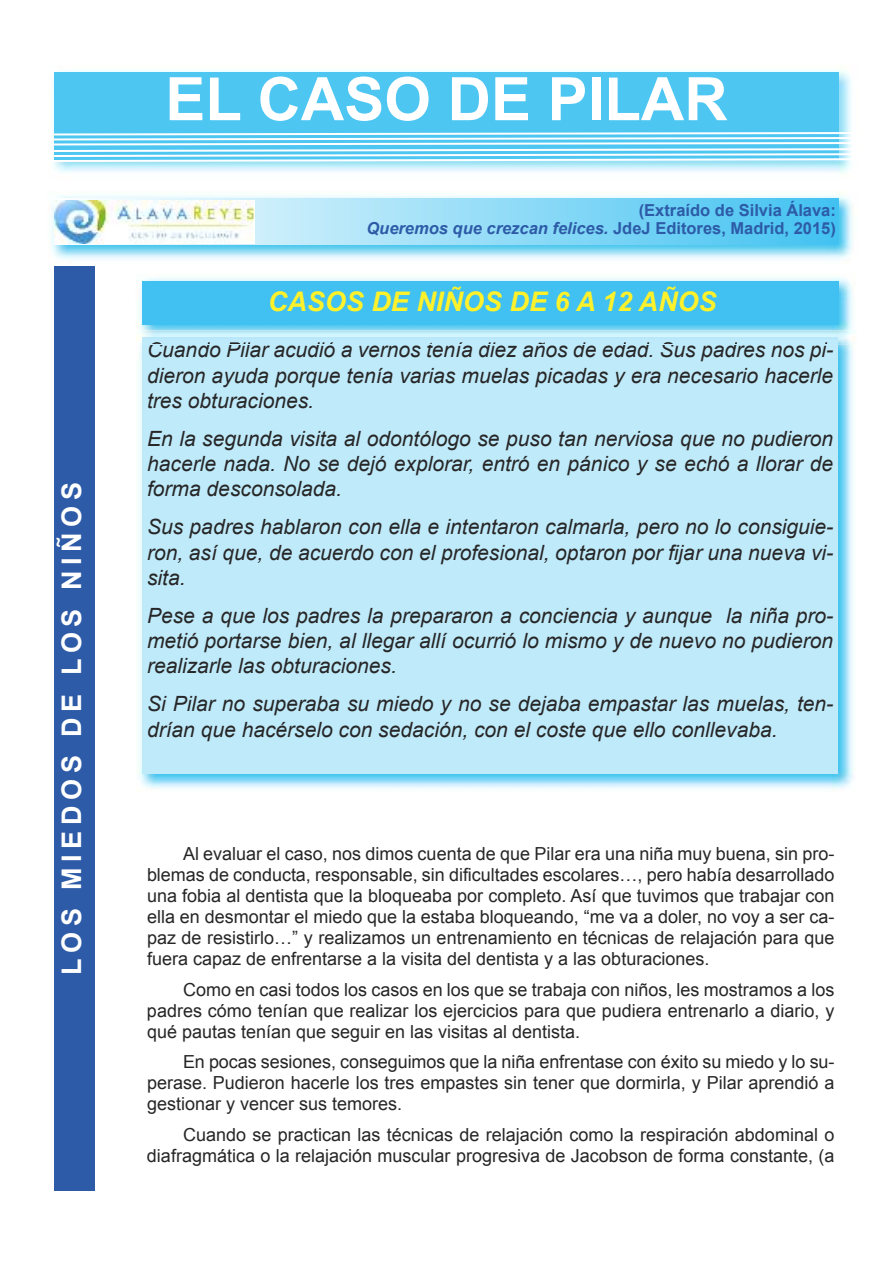
<style>
.page{position:relative;width:893px;height:1263px;background:#fff}
.page>*{position:absolute;margin:0;border:0;box-sizing:border-box;transform-origin:0 0}
.t1{font:700 60px "Arial";color:#fff}
.t2{font:italic 700 27px "Arial";color:#fff12a}
.t3{font:700 27px "Arial";letter-spacing:.205em;color:#fff}
.t4{font:italic 21px/25.2px "Arial";color:#272627;text-align:justify}
.t5{font:18px/21px "Arial";color:#272627;text-align:justify}
.t6{font:700 16.5px/18px "Arial";color:#2d5ba7;text-align:right}
.s1{font-style:italic}
</style>
<div class="page">
<img style="left:138px;top:344px;width:716px;height:445px">
<div style="left:142px;top:338px;width:696px;height:436px;background:#bfeafa"></div>
<img style="left:51px;top:195px;width:802px;height:65px">
<div style="left:54px;top:198px;width:785px;height:47px;background:linear-gradient(to right,#fffef2,#41c3f7)"></div>
<img style="left:52px;top:65px;width:799px;height:109px">
<div style="left:54px;top:72px;width:785px;height:88px;background:#4dc6f2"></div>
<div style="left:54px;top:266px;width:40px;height:925px;background:#2d5ba7"></div>
<svg style="left:52px;top:131px;width:799px;height:32px"></svg>
<img style="left:54px;top:201px;width:200px;height:43px">
<img style="left:136px;top:277px;width:717px;height:54px">
<img style="left:148px;top:338px;width:690px;height:6px">
<img style="left:149px;top:342px;width:92px;height:2px">
<div style="left:142px;top:281px;width:697px;height:43px;background:#40c1f1"></div>
<h2 class="t3" style="left:57px;top:975px;width:494px;rotate:-90deg">LOS MIEDOS DE LOS NIÑOS</h2>
<h1 class="t1" style="left:165px;top:66px;width:564px">EL CASO DE PILAR</h1>
<p class="t6" style="left:366px;top:201px;width:471px">(Extraído de Silvia Álava:<br><span class="s1">Queremos que crezcan felices.</span> JdeJ Editores, Madrid, 2015)</p>
<h2 class="t2" style="left:268px;top:287px;width:450px">CASOS DE NIÑOS DE 6 A 12 AÑOS</h2>
<p class="t4" style="left:147px;top:337px;width:688px">Cuando Pilar acudió a vernos tenía diez años de edad. Sus padres nos pi&shy;dieron ayuda porque tenía varias muelas picadas y era necesario hacerle tres obturaciones.</p>
<p class="t4" style="left:147px;top:426px;width:688px">En la segunda visita al odontólogo se puso tan nerviosa que no pudieron hacerle nada. No se dejó explorar, entró en pánico y se echó a llorar de forma desconsolada.</p>
<p class="t4" style="left:147px;top:514px;width:686px">Sus padres hablaron con ella e intentaron calmarla, pero no lo consiguie&shy;ron, así que, de acuerdo con el profesional, optaron por fijar una nueva vi&shy;sita.</p>
<p class="t4" style="left:147px;top:603px;width:688px">Pese a que los padres la prepararon a conciencia y aunque la niña pro&shy;metió portarse bien, al llegar allí ocurrió lo mismo y de nuevo no pudieron realizarle las obturaciones.</p>
<p class="t4" style="left:147px;top:691px;width:686px">Si Pilar no superaba su miedo y no se dejaba empastar las muelas, ten&shy;drían que hacérselo con sedación, con el coste que ello conllevaba.</p>
<p class="t5" style="left:147px;top:843px;width:689px;text-indent:36px">Al evaluar el caso, nos dimos cuenta de que Pilar era una niña muy buena, sin pro&shy;blemas de conducta, responsable, sin dificultades escolares…, pero había desarrollado una fobia al dentista que la bloqueaba por completo. Así que tuvimos que trabajar con ella en desmontar el miedo que la estaba bloqueando, “me va a doler, no voy a ser ca&shy;paz de resistirlo…” y realizamos un entrenamiento en técnicas de relajación para que fuera capaz de enfrentarse a la visita del dentista y a las obturaciones.</p>
<p class="t5" style="left:147px;top:979px;width:689px;text-indent:36px">Como en casi todos los casos en los que se trabaja con niños, les mostramos a los padres cómo tenían que realizar los ejercicios para que pudiera entrenarlo a diario, y qué pautas tenían que seguir en las visitas al dentista.</p>
<p class="t5" style="left:147px;top:1052px;width:689px;text-indent:36px">En pocas sesiones, conseguimos que la niña enfrentase con éxito su miedo y lo su&shy;perase. Pudieron hacerle los tres empastes sin tener que dormirla, y Pilar aprendió a gestionar y vencer sus temores.</p>
<p class="t5" style="left:147px;top:1124px;width:689px;text-align:right">Cuando se practican las técnicas de relajación como la respiración abdominal o diafragmática o la relajación muscular progresiva de Jacobson de forma constante, (a</p>
</div>
